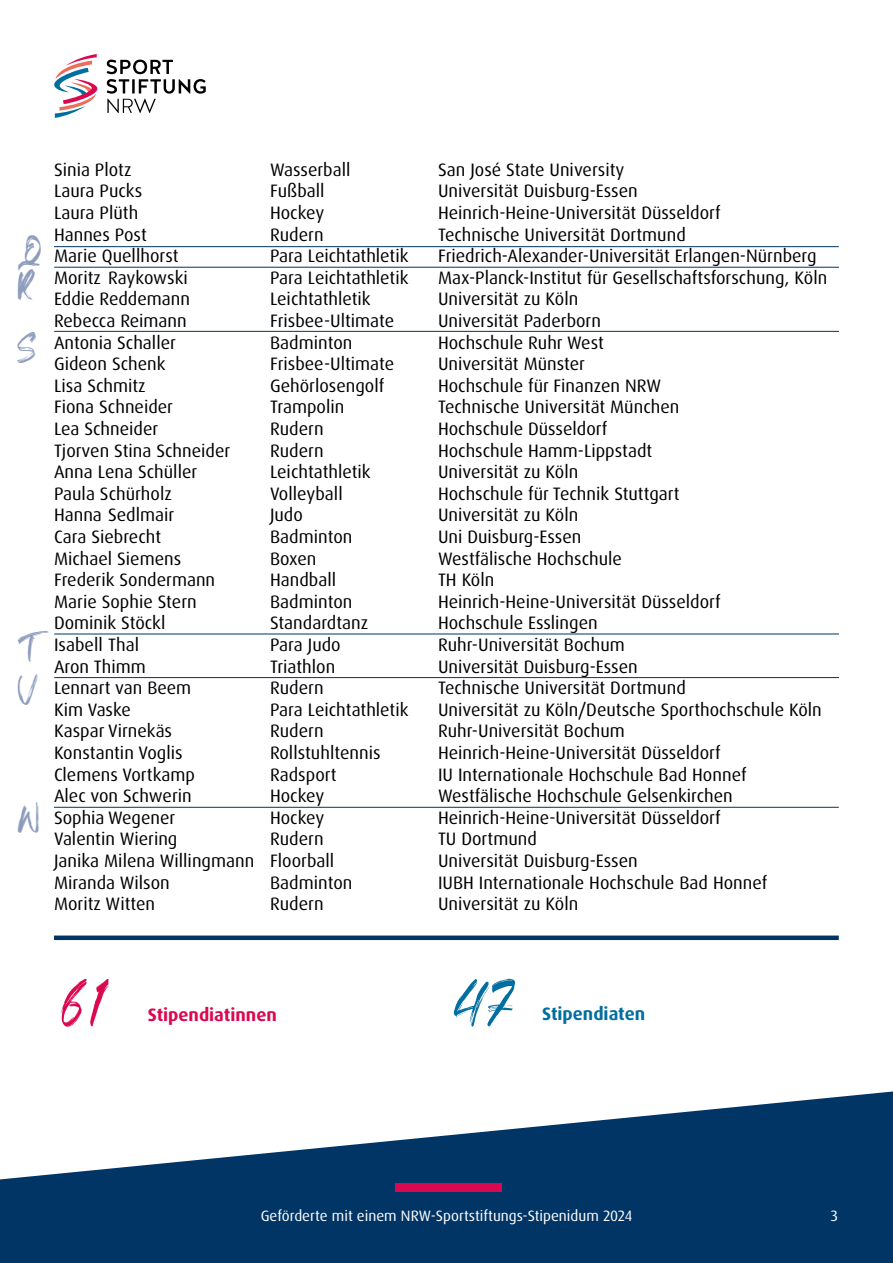
<style>
.page{position:relative;width:893px;height:1263px;background:#fff}
.page>*{position:absolute;margin:0;border:0;box-sizing:border-box;transform-origin:0 0}
.t1{font:60px "Squidrock";color:#db074f;scale:1.2 1}
.t2{font:60px "Squidrock";color:#006ea1;scale:1.2 1}
.t3{font:27px/34.2px "Squidrock";color:#8d9cbd}
.t4{font:18px/21.6px "Dax OT";color:#000}
.t5{font:700 18px "Dax OT";color:#db074f}
.t6{font:700 18px "Dax OT";color:#006ea1}
.t7{font:15px "Dax OT";color:#fff}
</style>
<div class="page">
<svg style="left:0;top:1091px;width:893px;height:172px;fill:#003565"></svg>
<svg style="left:54px;top:54px;width:44px;height:64px"></svg>
<svg style="left:107px;top:60px;width:99px;height:53px"></svg>
<div style="left:395px;top:1183px;width:107px;height:9px;background:#db074f"></div>
<hr style="left:54px;top:246px;width:785px;height:1px;background:#003565">
<hr style="left:54px;top:267px;width:785px;height:1px;background:#003565">
<hr style="left:54px;top:331px;width:785px;height:1px;background:#003565">
<div style="left:54px;top:935px;width:785px;height:5px;background:#003565"></div>
<hr style="left:54px;top:634px;width:785px;height:1px;background:#003565">
<hr style="left:54px;top:677px;width:785px;height:1px;background:#003565">
<hr style="left:54px;top:807px;width:785px;height:1px;background:#003565">
<p class="t4" style="left:54px;top:159px;width:79px">Sinia Plotz</p>
<p class="t4" style="left:270px;top:159px;width:82px">Wasserball</p>
<p class="t4" style="left:54px;top:180px;width:90px">Laura Pucks</p>
<p class="t4" style="left:270px;top:180px;width:56px">Fußball</p>
<p class="t4" style="left:54px;top:202px;width:86px">Laura Plüth</p>
<p class="t4" style="left:270px;top:202px;width:56px">Hockey</p>
<p class="t4" style="left:54px;top:224px;width:94px">Hannes Post</p>
<p class="t4" style="left:270px;top:224px;width:55px">Rudern</p>
<p class="t4" style="left:54px;top:245px;width:126px">Marie Quellhorst</p>
<p class="t4" style="left:270px;top:245px;width:140px">Para Leichtathletik</p>
<p class="t4" style="left:54px;top:267px;width:135px">Moritz Raykowski</p>
<p class="t4" style="left:270px;top:267px;width:140px">Para Leichtathletik</p>
<p class="t4" style="left:54px;top:288px;width:138px">Eddie Reddemann</p>
<p class="t4" style="left:270px;top:288px;width:102px">Leichtathletik</p>
<p class="t4" style="left:54px;top:310px;width:134px">Rebecca Reimann</p>
<p class="t4" style="left:270px;top:310px;width:126px">Frisbee-Ultimate</p>
<p class="t4" style="left:54px;top:332px;width:124px">Antonia Schaller</p>
<p class="t4" style="left:270px;top:332px;width:84px">Badminton</p>
<p class="t4" style="left:54px;top:353px;width:113px">Gideon Schenk</p>
<p class="t4" style="left:270px;top:353px;width:126px">Frisbee-Ultimate</p>
<p class="t4" style="left:54px;top:375px;width:93px">Lisa Schmitz</p>
<p class="t4" style="left:270px;top:375px;width:116px">Gehörlosengolf</p>
<p class="t4" style="left:54px;top:396px;width:121px">Fiona Schneider</p>
<p class="t4" style="left:270px;top:396px;width:76px">Trampolin</p>
<p class="t4" style="left:54px;top:418px;width:106px">Lea Schneider</p>
<p class="t4" style="left:270px;top:418px;width:55px">Rudern</p>
<p class="t4" style="left:54px;top:440px;width:178px">Tjorven Stina Schneider</p>
<p class="t4" style="left:270px;top:440px;width:55px">Rudern</p>
<p class="t4" style="left:54px;top:461px;width:145px">Anna Lena Schüller</p>
<p class="t4" style="left:270px;top:461px;width:102px">Leichtathletik</p>
<p class="t4" style="left:54px;top:483px;width:119px">Paula Schürholz</p>
<p class="t4" style="left:270px;top:483px;width:74px">Volleyball</p>
<p class="t4" style="left:54px;top:504px;width:122px">Hanna Sedlmair</p>
<p class="t4" style="left:270px;top:504px;width:34px">Judo</p>
<p class="t4" style="left:54px;top:526px;width:109px">Cara Siebrecht</p>
<p class="t4" style="left:270px;top:526px;width:84px">Badminton</p>
<p class="t4" style="left:54px;top:548px;width:129px">Michael Siemens</p>
<p class="t4" style="left:270px;top:548px;width:48px">Boxen</p>
<p class="t4" style="left:54px;top:569px;width:163px">Frederik Sondermann</p>
<p class="t4" style="left:270px;top:569px;width:68px">Handball</p>
<p class="t4" style="left:54px;top:591px;width:144px">Marie Sophie Stern</p>
<p class="t4" style="left:270px;top:591px;width:84px">Badminton</p>
<p class="t4" style="left:54px;top:612px;width:113px">Dominik Stöckl</p>
<p class="t4" style="left:270px;top:612px;width:100px">Standardtanz</p>
<p class="t4" style="left:54px;top:634px;width:87px">Isabell Thal</p>
<p class="t4" style="left:270px;top:634px;width:72px">Para Judo</p>
<p class="t4" style="left:54px;top:656px;width:93px">Aron Thimm</p>
<p class="t4" style="left:270px;top:656px;width:67px">Triathlon</p>
<p class="t4" style="left:54px;top:677px;width:139px">Lennart van Beem</p>
<p class="t4" style="left:270px;top:677px;width:55px">Rudern</p>
<p class="t4" style="left:54px;top:699px;width:79px">Kim Vaske</p>
<p class="t4" style="left:270px;top:699px;width:140px">Para Leichtathletik</p>
<p class="t4" style="left:54px;top:720px;width:120px">Kaspar Virnekäs</p>
<p class="t4" style="left:270px;top:720px;width:55px">Rudern</p>
<p class="t4" style="left:54px;top:742px;width:130px">Konstantin Voglis</p>
<p class="t4" style="left:270px;top:742px;width:112px">Rollstuhltennis</p>
<p class="t4" style="left:54px;top:764px;width:143px">Clemens Vortkamp</p>
<p class="t4" style="left:270px;top:764px;width:68px">Radsport</p>
<p class="t4" style="left:54px;top:785px;width:139px">Alec von Schwerin</p>
<p class="t4" style="left:270px;top:785px;width:56px">Hockey</p>
<p class="t4" style="left:54px;top:807px;width:123px">Sophia Wegener</p>
<p class="t4" style="left:270px;top:807px;width:56px">Hockey</p>
<p class="t4" style="left:54px;top:828px;width:125px">Valentin Wiering</p>
<h2 class="t3" style="left:18px;top:234px;width:26px">Q<br>R</h2>
<h2 class="t3" style="left:17px;top:331px;width:21px">S</h2>
<h2 class="t3" style="left:18px;top:631px;width:20px">T</h2>
<h2 class="t3" style="left:18px;top:673px;width:19px">V</h2>
<h2 class="t3" style="left:18px;top:802px;width:23px">W</h2>
<p class="t4" style="left:54px;top:828px;width:282px;text-indent:216px">Rudern<br>Janika Milena Willingmann Floorball<br>Miranda Wilson</p>
<p class="t4" style="left:270px;top:872px;width:84px">Badminton</p>
<p class="t4" style="left:54px;top:893px;width:103px">Moritz Witten</p>
<p class="t4" style="left:270px;top:893px;width:55px">Rudern</p>
<h1 class="t1" style="left:54px;top:980px;width:41px">61</h1>
<p class="t5" style="left:148px;top:1003px;width:130px">Stipendiatinnen</p>
<p class="t4" style="left:438px;top:159px;width:391px">San José State University<br>Universität Duisburg-Essen<br>Heinrich-Heine-Universität Düsseldorf<br>Technische Universität Dortmund<br>Friedrich-Alexander-Universität Erlangen-Nürnberg<br>Max-Planck-Institut für Gesellschaftsforschung, Köln<br>Universität zu Köln<br>Universität Paderborn<br>Hochschule Ruhr West<br>Universität Münster<br>Hochschule für Finanzen NRW<br>Technische Universität München<br>Hochschule Düsseldorf<br>Hochschule Hamm-Lippstadt<br>Universität zu Köln<br>Hochschule für Technik Stuttgart<br>Universität zu Köln<br>Uni Duisburg-Essen<br>Westfälische Hochschule<br>TH Köln<br>Heinrich-Heine-Universität Düsseldorf<br>Hochschule Esslingen<br>Ruhr-Universität Bochum<br>Universität Duisburg-Essen<br>Technische Universität Dortmund<br>Universität zu Köln/Deutsche Sporthochschule Köln<br>Ruhr-Universität Bochum<br>Heinrich-Heine-Universität Düsseldorf<br>IU Internationale Hochschule Bad Honnef<br>Westfälische Hochschule Gelsenkirchen<br>Heinrich-Heine-Universität Düsseldorf<br>TU Dortmund<br>Universität Duisburg-Essen<br>IUBH Internationale Hochschule Bad Honnef<br>Universität zu Köln</p>
<h1 class="t2" style="left:446px;top:980px;width:54px">47</h1>
<p class="t6" style="left:542px;top:1002px;width:104px">Stipendiaten</p>
<p class="t7" style="left:261px;top:1206px;width:373px">Geförderte mit einem NRW-Sportstiftungs-Stipenidum 2024</p>
<p class="t7" style="left:831px;top:1206px;width:9px">3</p>
</div>
